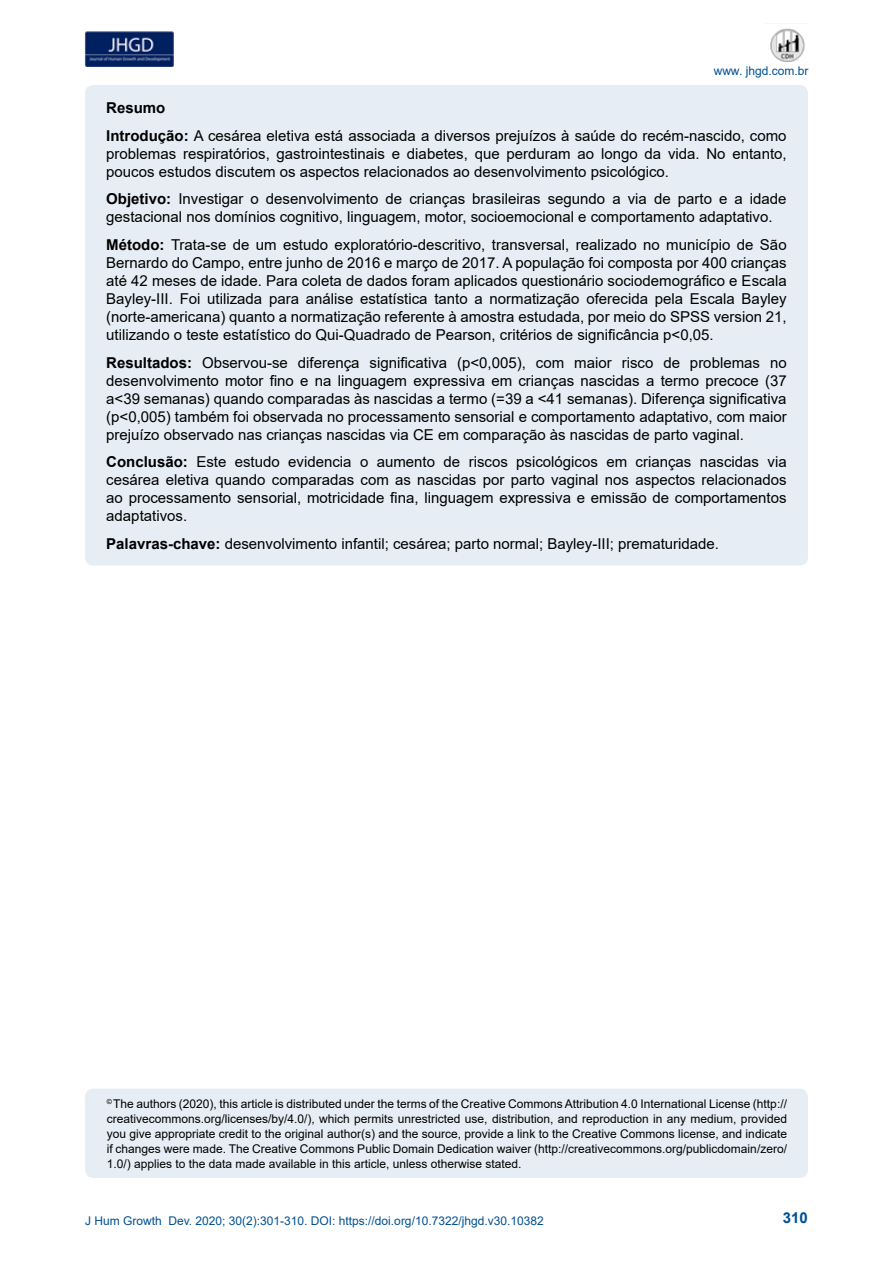
<style>
.page{position:relative;width:893px;height:1263px;background:#fff}
.page>*{position:absolute;margin:0;border:0;box-sizing:border-box;transform-origin:0 0}
.t1{font:15px/18px "Arial";color:#000}
.t2{font:700 15px "Arial";color:#004f91}
.t3{font:12px/15px "Arial";color:#000;text-align:justify}
.t4{font:12px "Arial";color:#004f91}
.s1{font-weight:700}
</style>
<div class="page">
<img style="left:85px;top:31px;width:89px;height:35px">
<img style="left:770px;top:28px;width:35px;height:34px">
<div style="left:85px;top:1089px;width:723px;height:89px;background:#e6edf4;border-radius:9px"></div>
<div style="left:85px;top:85px;width:723px;height:481px;background:#e6edf4;border-radius:8px"></div>
<p class="t4" style="left:714px;top:62px;width:96px">www. jhgd.com.br</p>
<p class="t1" style="left:106px;top:94px;width:682px;line-height:27.8px"><span class="s1">Resumo<br>Introdução:</span> A cesárea eletiva está associada a diversos prejuízos à saúde do recém-nascido, como</p>
<p class="t1" style="left:106px;top:144px;width:682px">problemas respiratórios, gastrointestinais e diabetes, que perduram ao longo da vida. No entanto, poucos estudos discutem os aspectos relacionados ao desenvolvimento psicológico.</p>
<p class="t1" style="left:106px;top:190px;width:682px"><span class="s1">Objetivo:</span> Investigar o desenvolvimento de crianças brasileiras segundo a via de parto e a idade gestacional nos domínios cognitivo, linguagem, motor, socioemocional e comportamento adaptativo.</p>
<p class="t1" style="left:106px;top:236px;width:682px;text-align:justify"><span class="s1">Método:</span> Trata-se de um estudo exploratório-descritivo, transversal, realizado no município de São Bernardo do Campo, entre junho de 2016 e março de 2017. A população foi composta por 400 crianças até 42 meses de idade. Para coleta de dados foram aplicados questionário sociodemográfico e Escala Bayley-III. Foi utilizada para análise estatística tanto a normatização oferecida pela Escala Bayley (norte-americana) quanto a normatização referente à amostra estudada, por meio do SPSS version 21, utilizando o teste estatístico do Qui-Quadrado de Pearson, critérios de significância p&lt;0,05.</p>
<p class="t1" style="left:106px;top:353px;width:682px;text-align:justify"><span class="s1">Resultados:</span> Observou-se diferença significativa (p&lt;0,005), com maior risco de problemas no desenvolvimento motor fino e na linguagem expressiva em crianças nascidas a termo precoce (37 a&lt;39 semanas) quando comparadas às nascidas a termo (=39 a &lt;41 semanas). Diferença significativa (p&lt;0,005) também foi observada no processamento sensorial e comportamento adaptativo, com maior prejuízo observado nas crianças nascidas via CE em comparação às nascidas de parto vaginal.</p>
<p class="t1" style="left:106px;top:453px;width:682px;text-align:justify"><span class="s1">Conclusão:</span> Este estudo evidencia o aumento de riscos psicológicos em crianças nascidas via cesárea eletiva quando comparadas com as nascidas por parto vaginal nos aspectos relacionados ao processamento sensorial, motricidade fina, linguagem expressiva e emissão de comportamentos adaptativos.</p>
<p class="t1" style="left:106px;top:535px;width:614px"><span class="s1">Palavras-chave:</span> desenvolvimento infantil; cesárea; parto normal; Bayley-III; prematuridade.</p>
<p class="t3" style="left:107px;top:1096px;width:682px"><sup>©</sup> The authors (2020), this article is distributed under the terms of the Creative Commons Attribution 4.0 International License (http:// creativecommons.org/licenses/by/4.0/), which permits unrestricted use, distribution, and reproduction in any medium, provided you give appropriate credit to the original author(s) and the source, provide a link to the Creative Commons license, and indicate if changes were made. The Creative Commons Public Domain Dedication waiver (http://creativecommons.org/publicdomain/zero/ 1.0/) applies to the data made available in this article, unless otherwise stated.</p>
<p class="t4" style="left:85px;top:1212px;width:460px">J Hum Growth Dev. 2020; 30(2):301-310. DOI: https://doi.org/10.7322/jhgd.v30.10382</p>
<p class="t2" style="left:783px;top:1207px;width:27px">310</p>
</div>
